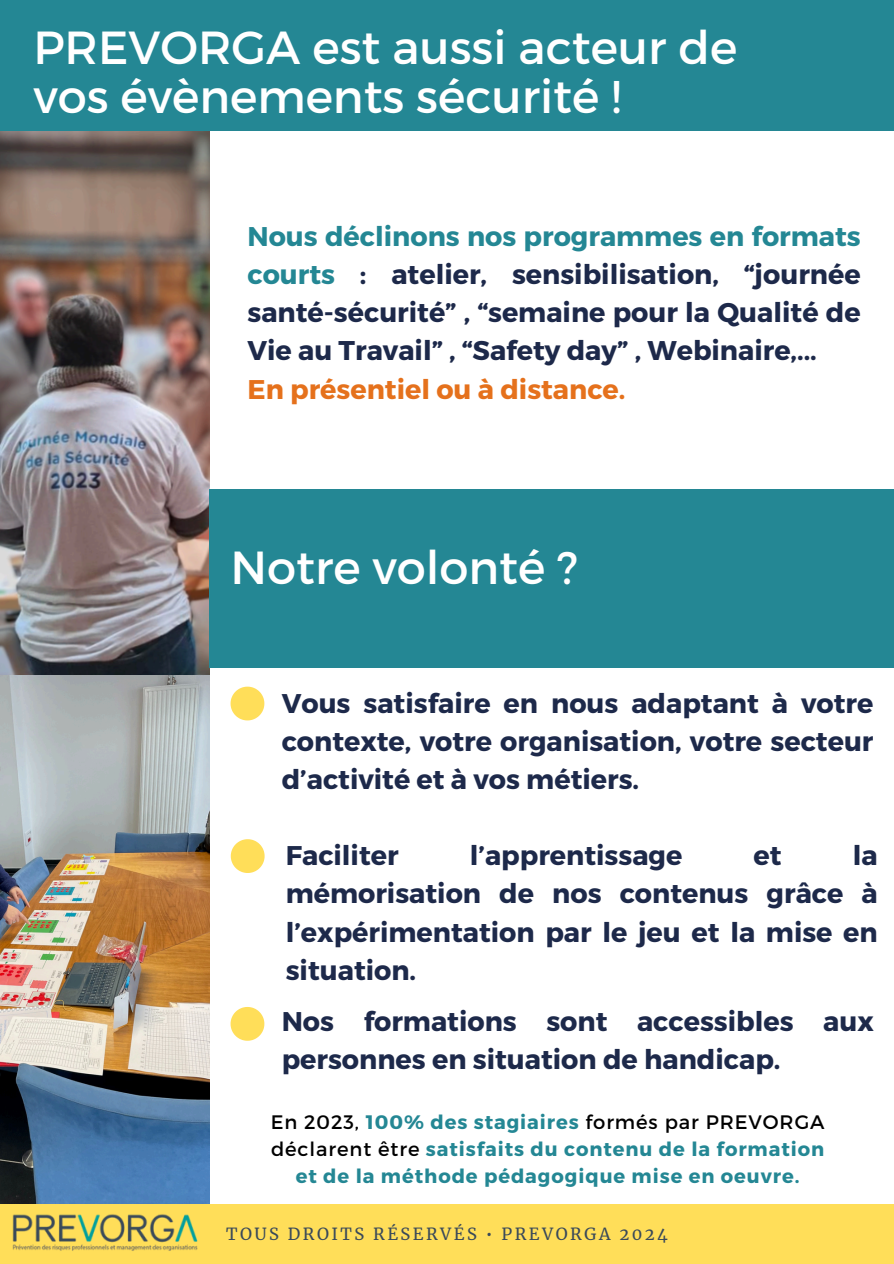
<style>
.page{position:relative;width:894px;height:1264px;background:#fff}
.page>*{position:absolute;margin:0;border:0;box-sizing:border-box;transform-origin:0 0}
.t1{font:46.35px/49.5px "Montserrat";color:#fff}
.t2{font:700 27px/38.2px "Montserrat";color:#1d294a;text-align:justify}
.t3{font:700 19.5px/27px "Montserrat";letter-spacing:.045em;color:#248794;text-align:center}
.t4{font:16.5px "Merriweather";letter-spacing:.15em;color:#39495a}
.s1{color:#248794}
.s2{color:#e5711c}
.s3{font-weight:400;color:#000}
</style>
<div class="page">
<img style="left:0;top:130px;width:209px;height:1074px">
<div style="left:0;top:1204px;width:893px;height:59px;background:#ffde59"></div>
<div style="left:0;top:0;width:893px;height:130px;background:#248794"></div>
<svg style="left:230px;top:686px;width:34px;height:34px"></svg>
<img style="left:12px;top:1214px;width:186px;height:37px">
<svg style="left:231px;top:839px;width:33px;height:34px"></svg>
<div style="left:209px;top:489px;width:684px;height:178px;background:#248794"></div>
<svg style="left:230px;top:1007px;width:34px;height:33px"></svg>
<p class="t1" style="left:33px;top:20px;width:705px">PREVORGA est aussi acteur de vos évènements sécurité !</p>
<h2 class="t2" style="left:247px;top:215px;width:614px;text-align:left"><span class="s1">Nous déclinons nos programmes en formats courts</span> : atelier, sensibilisation, “journée santé-sécurité” , “semaine pour la Qualité de Vie au Travail” , “Safety day” , Webinaire,...<br><span class="s2">En présentiel ou à distance.</span></h2>
<h1 class="t1" style="left:230px;top:540px;width:349px">Notre volonté ?</h1>
<h2 class="t2" style="left:281px;top:682px;width:593px">Vous satisfaire en nous adaptant à votre contexte, votre organisation, votre secteur d’activité et à vos métiers.</h2>
<p class="t2" style="left:286px;top:835px;width:114px">Faciliter</p>
<p class="t2" style="left:469px;top:835px;width:214px">l’apprentissage</p>
<p class="t2" style="left:753px;top:835px;width:30px">et</p>
<p class="t2" style="left:286px;top:835px;width:593px;text-indent:567px">la mémorisation de nos contenus grâce à l’expérimentation par le jeu et la mise en situation.</p>
<h2 class="t2" style="left:281px;top:1000px;width:593px">Nos formations sont accessibles aux personnes en situation de handicap.</h2>
<p class="t3" style="left:270px;top:1107px;width:555px"><span class="s3">En 2023,</span> 100% des stagiaires <span class="s3">formés par PREVORGA déclarent être</span> satisfaits du contenu de la formation et de la méthode pédagogique mise en oeuvre.</p>
<p class="t4" style="left:226px;top:1223px;width:443px">TOUS DROITS RÉSERVÉS • PREVORGA 2024</p>
</div>
